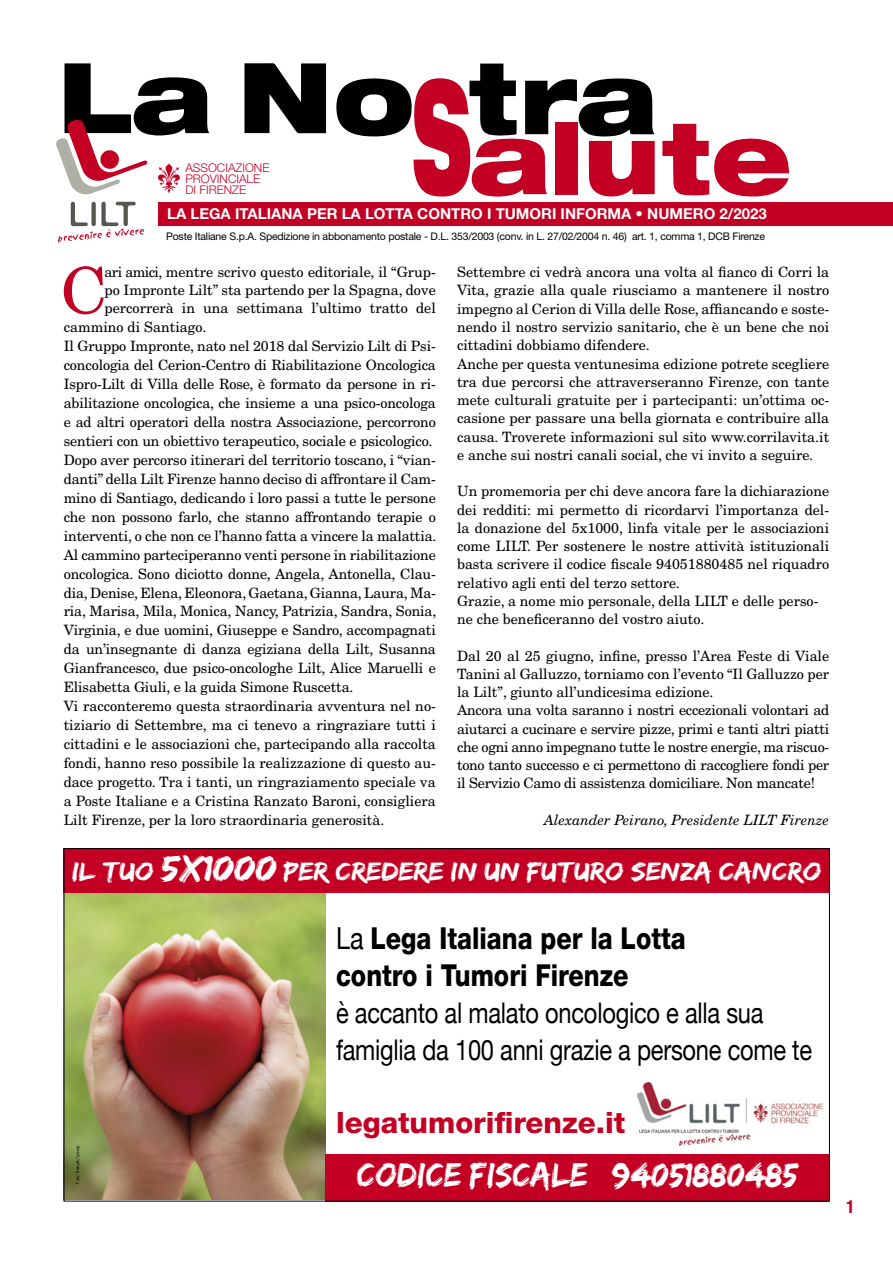
<style>
.page{position:relative;width:893px;height:1263px;background:#fff}
.page>*{position:absolute;margin:0;border:0;box-sizing:border-box;transform-origin:0 0}
.t1{font:64.05px "New Century Schlbk";color:#c30023}
.t2{font:800 30.3px/37.2px "Helvetica Neue";color:#000;scale:.83 1}
.t3{font:30px "Edo";color:#fff}
.t4{font:800 29.4px "Helvetica Neue";color:#c30023}
.t5{font:28.5px/37.2px "Helvetica Neue";letter-spacing:-.01em;color:#000;scale:.83 1}
.t6{font:22.95px "Edo";letter-spacing:-.01em;color:#fff;scale:1.14 1}
.t7{font:700 condensed 18px "Helvetica Neue";color:#c30023}
.t8{font:700 15px "Helvetica Neue LT Std";color:#fff}
.t9{font:14.25px/18.3px "New Century Schlbk";color:#000}
.t10{font:14.25px/18.3px "New Century Schlbk";letter-spacing:-.02em;color:#000}
.t11{font:italic 14.25px "New Century Schlbk";color:#000}
.t12{font:300 12px/10.9px "Helvetica Neue";color:#c30023}
.t13{font:10.5px "Helvetica Neue LT Std";letter-spacing:-.02em;color:#000}
.t14{font:4.35px "Futura";color:#000}
.s1{font-size:31.8px}
.s2{font-weight:400}
</style>
<div class="page">
<div style="left:158px;top:202px;width:735px;height:24px;background:#c30023"></div>
<svg style="left:244px;top:63px;width:82px;height:70px"></svg>
<svg style="left:336px;top:64px;width:319px;height:133px"></svg>
<svg style="left:662px;top:124px;width:127px;height:73px"></svg>
<svg style="left:58px;top:202px;width:86px;height:41px"></svg>
<svg style="left:56px;top:63px;width:153px;height:132px"></svg>
<img style="left:66px;top:893px;width:260px;height:306px">
<div style="left:326px;top:1154px;width:503px;height:47px;background:#c30023"></div>
<img style="left:638px;top:1082px;width:186px;height:63px">
<div style="left:64px;top:848px;width:765px;height:45px;background:#c30023"></div>
<p class="t12" style="left:185px;top:162px;width:85px">ASSOCIAZIONE<br>PROVINCIALE<br>DI FIRENZE</p>
<p class="t8" style="left:167px;top:205px;width:601px">LA LEGA ITALIANA PER LA LOTTA CONTRO I TUMORI INFORMA • NUMERO 2/2023</p>
<p class="t13" style="left:166px;top:230px;width:600px">Poste Italiane S.p.A. Spedizione in abbonamento postale - D.L. 353/2003 (conv. in L. 27/02/2004 n. 46) art. 1, comma 1, DCB Firenze</p>
<h1 class="t1" style="left:61px;top:252px;width:48px">C</h1>
<p class="t9" style="left:105px;top:263px;width:333px">ari amici, mentre scrivo questo editoriale, il “Grup-</p>
<p class="t9" style="left:105px;top:281px;width:333px">po Impronte Lilt” sta partendo per la Spagna, dove</p>
<p class="t9" style="left:105px;top:299px;width:333px">percorrerà in una settimana l’ultimo tratto del</p>
<p class="t9" style="left:64px;top:318px;width:144px">cammino di Santiago.</p>
<p class="t9" style="left:64px;top:337px;width:374px">Il Gruppo Impronte, nato nel 2018 dal Servizio Lilt di Psi-</p>
<p class="t9" style="left:64px;top:356px;width:374px">concologia del Cerion-Centro di Riabilitazione Oncologica</p>
<p class="t9" style="left:64px;top:375px;width:374px">Ispro-Lilt di Villa delle Rose, è formato da persone in ri-</p>
<p class="t9" style="left:64px;top:394px;width:374px">abilitazione oncologica, che insieme a una psico-oncologa</p>
<p class="t9" style="left:64px;top:413px;width:374px">e ad altri operatori della nostra Associazione, percorrono</p>
<p class="t9" style="left:64px;top:432px;width:370px">sentieri con un obiettivo terapeutico, sociale e psicologico.</p>
<p class="t9" style="left:64px;top:451px;width:374px">Dopo aver percorso itinerari del territorio toscano, i “vian-</p>
<p class="t9" style="left:64px;top:470px;width:374px">danti” della Lilt Firenze hanno deciso di affrontare il Cam-</p>
<p class="t9" style="left:64px;top:489px;width:374px">mino di Santiago, dedicando i loro passi a tutte le persone</p>
<p class="t9" style="left:64px;top:507px;width:374px">che non possono farlo, che stanno affrontando terapie o</p>
<p class="t9" style="left:64px;top:526px;width:374px">interventi, o che non ce l’hanno fatta a vincere la malattia.</p>
<p class="t9" style="left:64px;top:545px;width:374px">Al cammino parteciperanno venti persone in riabilitazione</p>
<p class="t9" style="left:64px;top:564px;width:374px">oncologica. Sono diciotto donne, Angela, Antonella, Clau-</p>
<p class="t9" style="left:64px;top:583px;width:374px">dia, Denise, Elena, Eleonora, Gaetana, Gianna, Laura, Ma-</p>
<p class="t9" style="left:64px;top:602px;width:374px">ria, Marisa, Mila, Monica, Nancy, Patrizia, Sandra, Sonia,</p>
<p class="t9" style="left:64px;top:621px;width:374px">Virginia, e due uomini, Giuseppe e Sandro, accompagnati</p>
<p class="t9" style="left:64px;top:640px;width:374px">da un’insegnante di danza egiziana della Lilt, Susanna</p>
<p class="t9" style="left:64px;top:659px;width:374px">Gianfrancesco, due psico-oncologhe Lilt, Alice Maruelli e</p>
<p class="t9" style="left:64px;top:678px;width:291px">Elisabetta Giuli, e la guida Simone Ruscetta.</p>
<p class="t9" style="left:64px;top:697px;width:374px">Vi racconteremo questa straordinaria avventura nel no-</p>
<p class="t9" style="left:64px;top:716px;width:374px">tiziario di Settembre, ma ci tenevo a ringraziare tutti i</p>
<p class="t9" style="left:64px;top:735px;width:374px">cittadini e le associazioni che, partecipando alla raccolta</p>
<p class="t9" style="left:64px;top:754px;width:374px">fondi, hanno reso possibile la realizzazione di questo au-</p>
<p class="t9" style="left:64px;top:773px;width:374px">dace progetto. Tra i tanti, un ringraziamento speciale va</p>
<p class="t9" style="left:64px;top:792px;width:374px">a Poste Italiane e a Cristina Ranzato Baroni, consigliera</p>
<p class="t9" style="left:64px;top:810px;width:322px">Lilt Firenze, per la loro straordinaria generosità.</p>
<p class="t9" style="left:457px;top:263px;width:374px">Settembre ci vedrà ancora una volta al fianco di Corri la Vita, grazie alla quale riusciamo a mantenere il nostro impegno al Cerion di Villa delle Rose, affiancando e soste&shy;nendo il nostro servizio sanitario, che è un bene che noi cittadini dobbiamo difendere.<br>Anche per questa ventunesima edizione potrete scegliere tra due percorsi che attraverseranno Firenze, con tante mete culturali gratuite per i partecipanti: un’ottima oc&shy;casione per passare una bella giornata e contribuire alla causa. Troverete informazioni sul sito www.corrilavita.it e anche sui nostri canali social, che vi invito a seguire.</p>
<p class="t9" style="left:457px;top:482px;width:374px">Un promemoria per chi deve ancora fare la dichiarazione dei redditi: mi permetto di ricordarvi l’importanza del&shy;la donazione del 5x1000, linfa vitale per le associazioni come LILT. Per sostenere le nostre attività istituzionali basta scrivere il codice fiscale 94051880485 nel riquadro relativo agli enti del terzo settore.<br>Grazie, a nome mio personale, della LILT e delle perso&shy;ne che beneficeranno del vostro aiuto.</p>
<p class="t10" style="left:457px;top:646px;width:374px">Dal 20 al 25 giugno, infine, presso l’Area Feste di Viale Tanini al Galluzzo, torniamo con l’evento “Il Galluzzo per la Lilt”, giunto all’undicesima edizione.<br>Ancora una volta saranno i nostri eccezionali volontari ad aiutarci a cucinare e servire pizze, primi e tanti altri piatti che ogni anno impegnano tutte le nostre energie, ma riscuo&shy;tono tanto successo e ci permettono di raccogliere fondi per il Servizio Camo di assistenza domiciliare. Non mancate!</p>
<p class="t11" style="left:544px;top:811px;width:287px">Alexander Peirano, Presidente LILT Firenze</p>
<h3 class="t6" style="left:71px;top:860px;width:659px">IL TUO <span class="s1">5X1000</span> PER CREDERE IN UN FUTURO SENZA CANCRO</h3>
<h2 class="t2" style="left:336px;top:919px;width:423px"><span class="s2">La</span> Lega Italiana per la Lotta contro i Tumori Firenze</h2>
<h3 class="t5" style="left:336px;top:996px;width:575px">è accanto al malato oncologico e alla sua famiglia da 100 anni grazie a persone come te</h3>
<p class="t14" style="left:75px;top:1183px;width:40px;rotate:-90deg">Foto: freepik/jcomp</p>
<h3 class="t4" style="left:336px;top:1105px;width:291px">legatumorifirenze.it</h3>
<h3 class="t3" style="left:357px;top:1161px;width:443px">Codice Fiscale 94051880485</h3>
<p class="t7" style="left:846px;top:1195px;width:10px">1</p>
</div>
